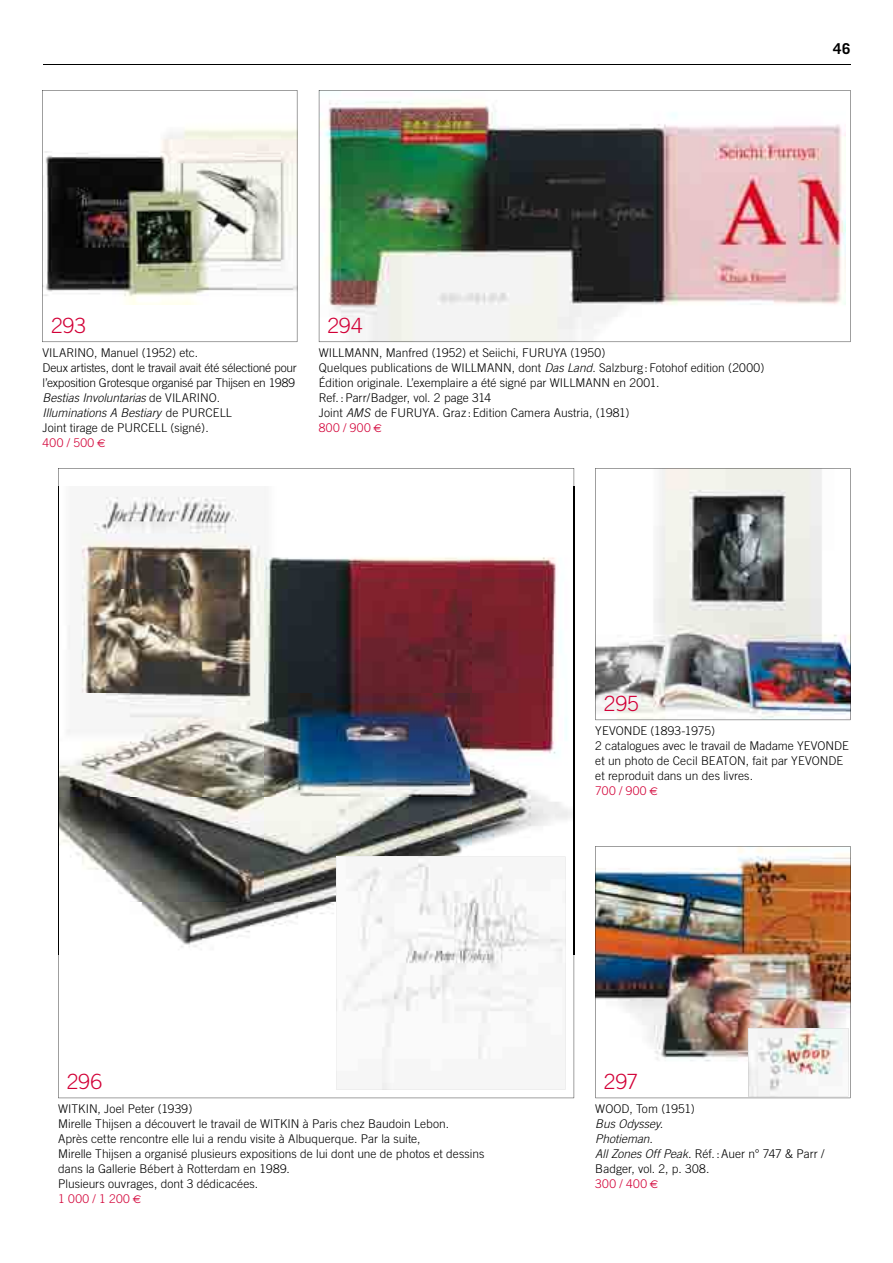
<style>
.page{position:relative;width:893px;height:1263px;background:#fff}
.page>*{position:absolute;margin:0;border:0;box-sizing:border-box;transform-origin:0 0}
.t1{font:300 21px "Trade Gothic";letter-spacing:.01em;color:#d20037}
.t2{font:700 15px "Trade Gothic";color:#000}
.t3{font:300 12px/15px "Trade Gothic";color:#000}
.s1{font-style:italic}
.s2{color:#d20037}
.s3{font-family:"Euro Sans";font-weight:400;font-size:11.25px;color:#d20037}
</style>
<div class="page">
<img style="left:595px;top:468px;width:255px;height:252px">
<img style="left:595px;top:846px;width:255px;height:252px">
<svg style="left:42px;top:90px;width:255px;height:252px"></svg>
<svg style="left:58px;top:468px;width:516px;height:630px"></svg>
<img style="left:319px;top:90px;width:531px;height:252px">
<img style="left:58px;top:486px;width:517px;height:468px">
<img style="left:748px;top:1028px;width:100px;height:68px">
<svg style="left:336px;top:857px;width:229px;height:232px;fill:#f6f6f6"></svg>
<hr style="left:43px;top:65px;width:807px;height:1px;background:#000">
<p class="t2" style="left:833px;top:39px;width:19px">46</p>
<h1 class="t1" style="left:51px;top:313px;width:37px">293</h1>
<p class="t3" style="left:43px;top:345px;width:256px">VILARINO, Manuel (1952) etc.<br>Deux artistes, dont le travail avait été sélectioné pour l’exposition Grotesque organisé par Thijsen en 1989<br><span class="s1">Bestias Involuntarias</span> de VILARINO.<br><span class="s1">Illuminations A Bestiary</span> de PURCELL<br>Joint tirage de PURCELL (signé).<br><span class="s2">400 / 500</span> <span class="s3">€</span></p>
<h1 class="t1" style="left:327px;top:313px;width:37px">294</h1>
<p class="t3" style="left:319px;top:345px;width:447px">WILLMANN, Manfred (1952) et Seiichi, FURUYA (1950)<br>Quelques publications de WILLMANN, dont <span class="s1">Das Land</span>. Salzburg : Fotohof edition (2000)<br>Édition originale. L’exemplaire a été signé par WILLMANN en 2001.<br>Ref. : Parr/Badger, vol. 2 page 314<br>Joint <span class="s1">AMS</span> de FURUYA. Graz : Edition Camera Austria, (1981)<br><span class="s2">800 / 900</span> <span class="s3">€</span></p>
<h1 class="t1" style="left:604px;top:691px;width:37px">295</h1>
<p class="t3" style="left:595px;top:723px;width:255px">YEVONDE (1893-1975)<br>2 catalogues avec le travail de Madame YEVONDE et un photo de Cecil BEATON, fait par YEVONDE et reproduit dans un des livres.<br><span class="s2">700 / 900</span> <span class="s3">€</span></p>
<h1 class="t1" style="left:67px;top:1069px;width:37px">296</h1>
<p class="t3" style="left:58px;top:1101px;width:428px">WITKIN, Joel Peter (1939)<br>Mirelle Thijsen a découvert le travail de WITKIN à Paris chez Baudoin Lebon.<br>Après cette rencontre elle lui a rendu visite à Albuquerque. Par la suite,<br>Mirelle Thijsen a organisé plusieurs expositions de lui dont une de photos et dessins dans la Gallerie Bébert à Rotterdam en 1989.<br>Plusieurs ouvrages, dont 3 dédicacées.<br><span class="s2">1 000 / 1 200</span> <span class="s3">€</span></p>
<h1 class="t1" style="left:604px;top:1069px;width:36px">297</h1>
<p class="t3" style="left:595px;top:1101px;width:101px">WOOD, Tom (1951)</p>
<p class="t3" style="left:595px;top:1116px;width:231px"><span class="s1">Bus Odyssey.<br>Photieman.<br>All Zones Off Peak.</span> Réf. : Auer n° 747 &amp; Parr /<br>Badger, vol. 2, p. 308.<br><span class="s2">300 / 400</span> <span class="s3">€</span></p>
</div>
